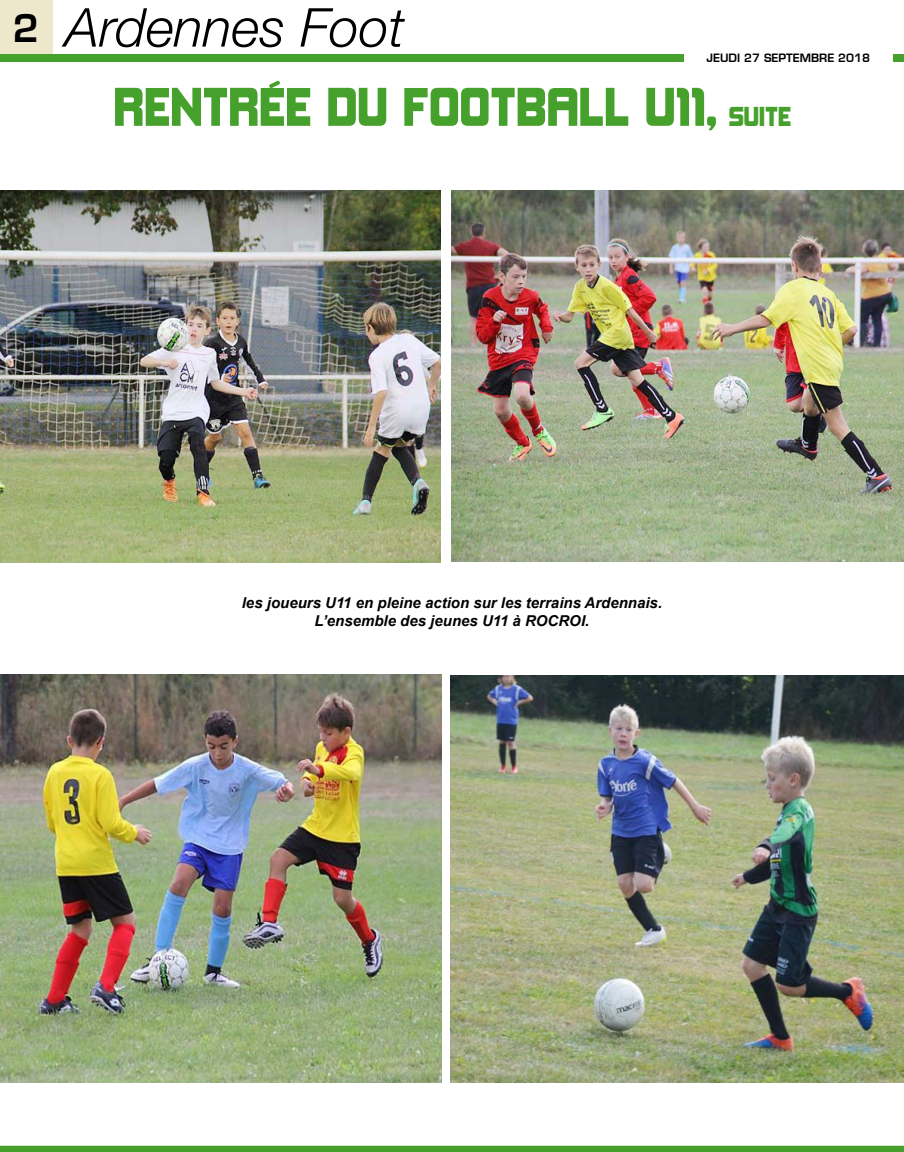
<style>
.page{position:relative;width:904px;height:1152px;background:#fff}
.page>*{position:absolute;margin:0;border:0;box-sizing:border-box;transform-origin:0 0}
.t1{font:italic 300 53.62px "Helvetica Neue";color:#000}
.t2{font:50px "TR Kimberley";color:#45a12b}
.t3{font:600 37.5px "Eurostile LT";color:#000}
.t4{font:italic 700 15px/18px "Arial";color:#000;text-align:center}
.t5{font:600 11.25px "Eurostile LT";color:#000}
.s1{font-size:25px}
</style>
<div class="page">
<div style="left:0;top:0;width:52px;height:54px;background:#ede7cb"></div>
<div style="left:0;top:54px;width:904px;height:8px;background:#45a12b"></div>
<div style="left:684px;top:53px;width:208px;height:17px;background:#fff"></div>
<div style="left:0;top:1145px;width:904px;height:7px;background:#45a12b"></div>
<img style="left:451px;top:191px;width:453px;height:370px">
<img style="left:0;top:191px;width:441px;height:371px">
<img style="left:450px;top:676px;width:453px;height:406px">
<img style="left:0;top:674px;width:442px;height:408px">
<h3 class="t3" style="left:13px;top:5px;width:28px">2</h3>
<h1 class="t1" style="left:66px;top:-4px;width:340px">Ardennes Foot</h1>
<p class="t5" style="left:706px;top:51px;width:165px">JEUDI 27 SEPTEMBRE 2018</p>
<h2 class="t2" style="left:114px;top:72px;width:29px">RENTRÉE</h2>
<h2 class="t2" style="left:327px;top:72px;width:466px">DU FOOTBALL U11, <span class="s1">Suite</span></h2>
<p class="t4" style="left:242px;top:594px;width:422px">les joueurs U11 en pleine action sur les terrains Ardennais.<br>L’ensemble des jeunes U11 à ROCROI.</p>
</div>
